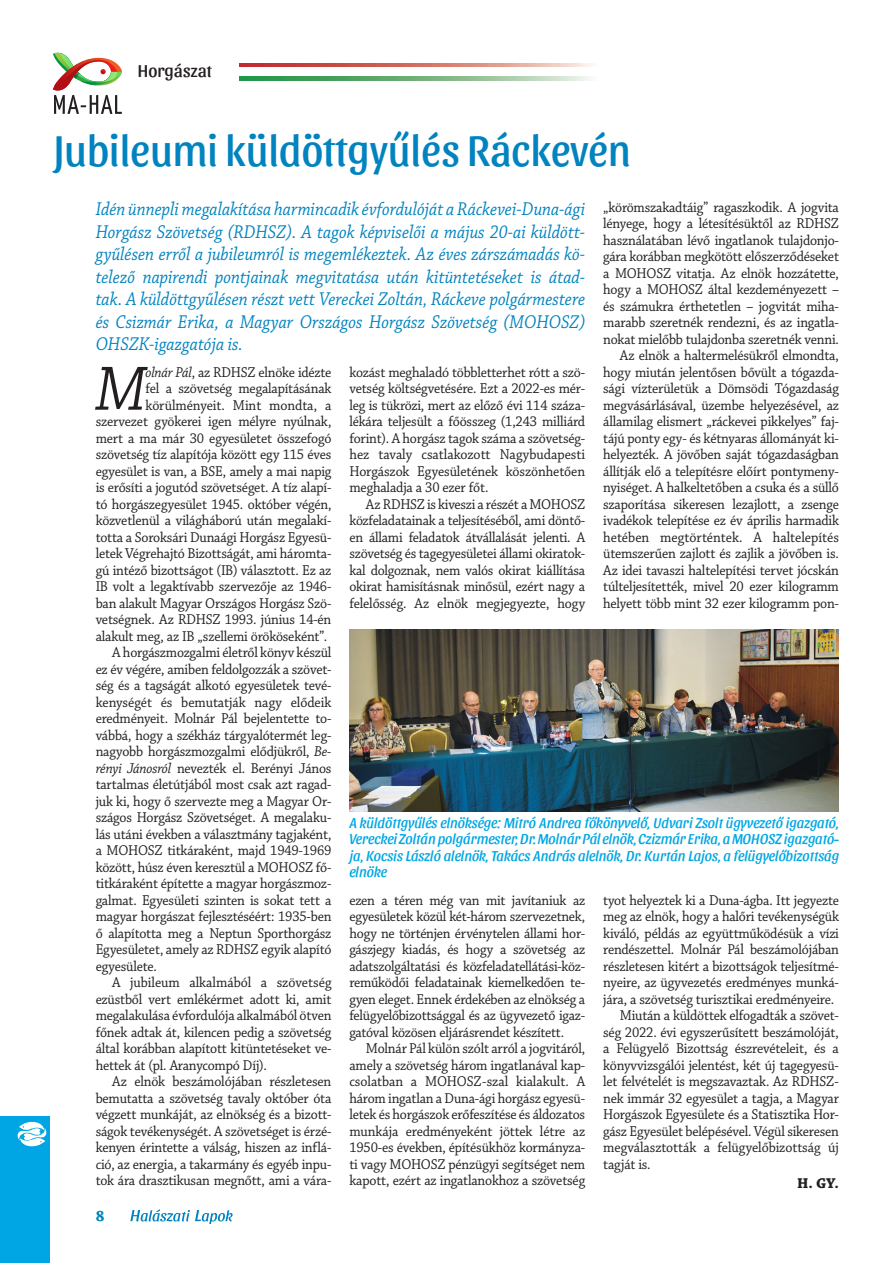
<style>
.page{position:relative;width:893px;height:1263px;background:#fff}
.page>*{position:absolute;margin:0;border:0;box-sizing:border-box;transform-origin:0 0}
.Elsőkenyér{font:italic 65.7px "Chaparral Pro";color:#231f20;scale:.93 1}
.Főcím{font:45px "Sansita";color:#0083bf;scale:.95 1}
.Líd{font:italic 19.5px/22.5px "Chaparral Pro";letter-spacing:.005em;color:#0083bf;text-align:justify;scale:.9 1}
.rovatcím{font:18px "Sansita";color:#231f20}
.Kenyér{font:15px/16.5px "Chaparral Pro";letter-spacing:-.015em;color:#231f20;text-align:justify;scale:.93 1}
.Elsőkenyér-2{font:15px/16.5px "Chaparral Pro";letter-spacing:-.015em;color:#231f20;text-align:right;scale:.93 1}
.Képaláírás{font:italic 15px/16.5px "Sansita";color:#00a6e4;text-align:justify;scale:.95 1}
.Aláírás{font:700 15px "Chaparral Pro";color:#231f20}
.t1{font:700 15px "Sansita";color:#0083bf}
.s1{font-style:italic}
</style>
<div class="page">
<svg style="left:53px;top:53px;width:69px;height:61px"></svg>
<svg style="left:130px;top:1209px;width:103px;height:15px"></svg>
<div style="left:0;top:1116px;width:50px;height:147px;background:#00a6e4"></div>
<svg style="left:18px;top:1122px;width:28px;height:24px"></svg>
<svg style="left:239px;top:64px;width:353px;height:3px"></svg>
<svg style="left:239px;top:77px;width:350px;height:3px"></svg>
<img style="left:349px;top:630px;width:490px;height:181px">
<p class="rovatcím" style="left:138px;top:61px;width:75px">Horgászat</p>
<p class="Főcím" style="left:54px;top:125px;width:609px">Jubileumi küldöttgyűlés Ráckevén</p>
<p class="Líd" style="left:96px;top:198px;width:545px">Idén ünnepli megalakítása harmincadik évfordulóját a Ráckevei-Duna-ági Horgász Szövetség (RDHSZ). A tagok képviselői a május 20-ai küldött&shy;gyűlésen erről a jubileumról is megemlékeztek. Az éves zárszámadás kö&shy;telező napirendi pontjainak megvitatása után kitüntetéseket is átad&shy;tak. A küldöttgyűlésen részt vett Vereckei Zoltán, Ráckeve polgármestere és Csizmár Erika, a Magyar Országos Horgász Szövetség (MOHOSZ)<br>OHSZK-igazgatója is.</p>
<p class="Kenyér" style="left:603px;top:199px;width:255px">„körömszakadtáig” ragaszkodik. A jogvita lényege, hogy a létesítésüktől az RDHSZ használatában lévő ingatlanok tulajdonjo&shy;gára korábban megkötött előszerződéseket a MOHOSZ vitatja. Az elnök hozzátette, hogy a MOHOSZ által kezdeményezett – és számukra érthetetlen – jogvitát miha&shy;marabb szeretnék rendezni, és az ingatla&shy;nokat mielőbb tulajdonba szeretnék venni.</p>
<p class="Kenyér" style="left:603px;top:348px;width:255px;text-indent:17px">Az elnök a haltermelésükről elmondta, hogy miután jelentősen bővült a tógazda&shy;sági vízterületük a Dömsödi Tógazdaság megvásárlásával, üzembe helyezésével, az államilag elismert „ráckevei pikkelyes” faj&shy;tájú ponty egy- és kétnyaras állományát ki&shy;helyezték. A jövőben saját tógazdaságban állítják elő a telepítésre előírt pontymen - nyiséget. A halkeltetőben a csuka és a süllő szaporítása sikeresen lezajlott, a zsenge ivadékok telepítése ez év április harmadik hetében megtörténtek. A haltelepítés ütemszerűen zajlott és zajlik a jövőben is.<br>Az idei tavaszi haltelepítési tervet jócskán túlteljesítették, mivel 20 ezer kilogramm helyett több mint 32 ezer kilogramm pon-</p>
<p class="Elsőkenyér-2" style="left:96px;top:364px;width:255px"><span class="s1">olnár Pál</span>, az RDHSZ elnöke idézte<br>fel a szövetség megalapításának körülményeit. Mint mondta, a szervezet gyökerei igen mélyre nyúlnak, mert a ma már 30 egyesületet összefogó szövetség tíz alapítója között egy 115 éves egyesület is van, a BSE, amely a mai napig is erősíti a jogutód szövetséget. A tíz alapí&shy;tó horgászegyesület 1945. október végén, közvetlenül a világháború után megalakí&shy;totta a Soroksári Dunaági Horgász Egyesü&shy;letek Végrehajtó Bizottságát, ami háromta&shy;gú intéző bizottságot (IB) választott. Ez az IB volt a legaktívabb szervezője az 1946- ban alakult Magyar Országos Horgász Szö&shy;vetségnek. Az RDHSZ 1993. június 14-én alakult meg, az IB „szellemi örököseként”.</p>
<p class="Kenyér" style="left:96px;top:645px;width:255px;text-indent:17px">A horgászmozgalmi életről könyv készül ez év végére, amiben feldolgozzák a szövet&shy;ség és a tagságát alkotó egyesületek tevé&shy;kenységét és bemutatják nagy elődeik eredményeit. Molnár Pál bejelentette to&shy;vábbá, hogy a székház tárgyalótermét leg&shy;nagyobb horgászmozgalmi elődjükről, <span class="s1">Be&shy;rényi Jánosról</span> nevezték el. Berényi János tartalmas életútjából most csak azt ragad&shy;juk ki, hogy ő szervezte meg a Magyar Or&shy;szágos Horgász Szövetséget. A megalaku&shy;lás utáni években a választmány tagjaként, a MOHOSZ titkáraként, majd 1949-1969 között, húsz éven keresztül a MOHOSZ fő&shy;titkáraként építette a magyar horgászmoz&shy;galmat. Egyesületi szinten is sokat tett a magyar horgászat fejlesztéséért: 1935-ben ő alapította meg a Neptun Sporthorgász Egyesületet, amely az RDHSZ egyik alapító egyesülete.</p>
<p class="Kenyér" style="left:96px;top:975px;width:255px;text-indent:17px">A jubileum alkalmából a szövetség ezüstből vert emlékérmet adott ki, amit megalakulása évfordulója alkalmából ötven főnek adtak át, kilencen pedig a szövetség által korábban alapított kitüntetéseket ve&shy;hettek át (pl. Aranycompó Díj).</p>
<p class="Kenyér" style="left:96px;top:1074px;width:255px;text-indent:17px">Az elnök beszámolójában részletesen bemutatta a szövetség tavaly október óta végzett munkáját, az elnökség és a bizott&shy;ságok tevékenységét. A szövetséget is érzé&shy;kenyen érintette a válság, hiszen az inflá&shy;ció, az energia, a takarmány és egyéb inpu&shy;tok ára drasztikusan megnőtt, ami a vára-</p>
<p class="Kenyér" style="left:349px;top:364px;width:255px">kozást meghaladó többletterhet rótt a szö&shy;vetség költségvetésére. Ezt a 2022-es mér&shy;leg is tükrözi, mert az előző évi 114 száza&shy;lékára teljesült a főösszeg (1,243 milliárd forint). A horgász tagok száma a szövetség&shy;hez tavaly csatlakozott Nagybudapesti Horgászok Egyesületének köszönhetően meghaladja a 30 ezer főt.</p>
<p class="Kenyér" style="left:349px;top:496px;width:255px;text-indent:17px">Az RDHSZ is kiveszi a részét a MOHOSZ közfeladatainak a teljesítéséből, ami döntő&shy;en állami feladatok átvállalását jelenti. A szövetség és tagegyesületei állami okiratok&shy;kal dolgoznak, nem valós okirat kiállítása okirat hamisításnak minősül, ezért nagy a felelősség. Az elnök megjegyezte, hogy</p>
<p class="Elsőkenyér" style="left:96px;top:353px;width:56px">M</p>
<p class="Képaláírás" style="left:349px;top:815px;width:517px">A küldöttgyűlés elnöksége: Mitró Andrea főkönyvelő, Udvari Zsolt ügyvezető igazgató, Vereckei Zoltán polgármester, Dr. Molnár Pál elnök, Czizmár Erika, a MOHOSZ igazgató&shy;ja, Kocsis László alelnök, Takács András alelnök, Dr. Kurtán Lajos, a felügyelőbizottság elnöke</p>
<p class="Kenyér" style="left:349px;top:892px;width:255px">ezen a téren még van mit javítaniuk az egyesületek közül két-három szervezetnek, hogy ne történjen érvénytelen állami hor&shy;gászjegy kiadás, és hogy a szövetség az adatszolgáltatási és közfeladatellátási-köz&shy;reműködői feladatainak kiemelkedően te&shy;gyen eleget. Ennek érdekében az elnökség a felügyelőbizottsággal és az ügyvezető igaz&shy;gatóval közösen eljárásrendet készített.</p>
<p class="Kenyér" style="left:349px;top:1041px;width:255px;text-indent:17px">Molnár Pál külön szólt arról a jogvitáról, amely a szövetség három ingatlanával kap&shy;csolatban a MOHOSZ-szal kialakult. A három ingatlan a Duna-ági horgász egyesü&shy;letek és horgászok erőfeszítése és áldozatos munkája eredményeként jöttek létre az 1950-es években, építésükhöz kormányza&shy;ti vagy MOHOSZ pénzügyi segítséget nem kapott, ezért az ingatlanokhoz a szövetség</p>
<p class="Kenyér" style="left:603px;top:892px;width:255px">tyot helyeztek ki a Duna-ágba. Itt jegyezte meg az elnök, hogy a halőri tevékenységük kiváló, példás az együttműködésük a vízi rendészettel. Molnár Pál beszámolójában részletesen kitért a bizottságok teljesítmé&shy;nyeire, az ügyvezetés eredményes munká&shy;jára, a szövetség turisztikai eredményeire.</p>
<p class="Kenyér" style="left:603px;top:1008px;width:255px;text-indent:17px">Miután a küldöttek elfogadták a szövet&shy;ség 2022. évi egyszerűsített beszámolóját, a Felügyelő Bizottság észrevételeit, és a könyvvizsgálói jelentést, két új tagegyesü&shy;let felvételét is megszavaztak. Az RDHSZ&shy;nek immár 32 egyesület a tagja, a Magyar Horgászok Egyesülete és a Statisztika Hor&shy;gász Egyesület belépésével. Végül sikeresen megválasztották a felügyelőbizottság új tagját is.</p>
<p class="Aláírás" style="left:797px;top:1174px;width:43px">H. GY.</p>
<p class="t1" style="left:96px;top:1207px;width:10px">8</p>
</div>
